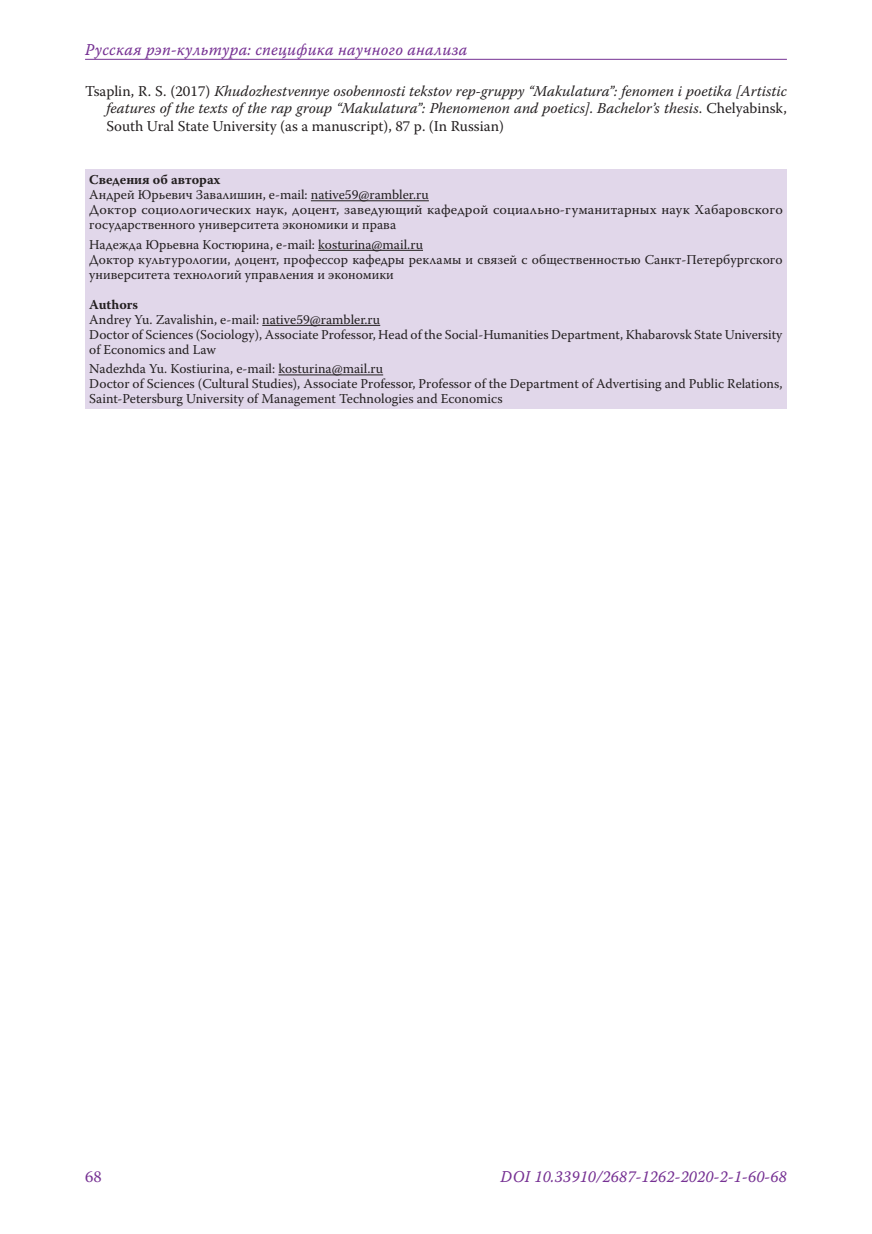
<style>
.page{position:relative;width:872px;height:1234px;background:#fff}
.page>*{position:absolute;margin:0;border:0;box-sizing:border-box;transform-origin:0 0}
.t1{font:16.5px "Warnock Pro It Capt";letter-spacing:.01em;color:#763193;scale:.95 1}
.t2{font:16.5px "Warnock Pro";color:#763193}
.LIT{font:italic 15px/17.2px "Warnock Pro";color:#231f20;text-align:justify}
.Affiliation_info{font:13.5px/15px "Warnock Pro";color:#231f20}
.Affiliation_info-2{font:13.5px/15px "Warnock Pro";color:#231f20;scale:1.05 1}
.Affiliation_info-3{font:700 13.5px "Warnock Pro";color:#231f20}
.s1{font-style:normal}
</style>
<div class="page">
<hr style="left:85px;top:59px;width:702px;height:1px;background:#763193">
<div style="left:85px;top:170px;width:702px;height:238px;background:#e1d7ea"></div>
<hr style="left:311px;top:200px;width:118px;height:1px;background:#231f20">
<hr style="left:318px;top:250px;width:105px;height:1px;background:#231f20">
<hr style="left:262px;top:325px;width:118px;height:1px;background:#231f20">
<hr style="left:278px;top:374px;width:105px;height:1px;background:#231f20">
<p class="t1" style="left:85px;top:39px;width:404px">Русская рэп-культура: специфика научного анализа</p>
<p class="LIT" style="left:106px;top:82px;width:682px;text-indent:-21px"><span class="s1">Tsaplin, R. S. (2017)</span> Khudozhestvennye osobennosti tekstov rep-gruppy “Makulatura”: fenomen i poetika [Artistic features of the texts of the rap group “Makulatura”: Phenomenon and poetics]<span class="s1">.</span> Bachelor’s thesis<span class="s1">. Chelyabinsk, South Ural State University (as a manuscript), 87 p. (In Russian)</span></p>
<p class="Affiliation_info-3" style="left:89px;top:171px;width:133px">Сведения об авторах</p>
<p class="Affiliation_info" style="left:89px;top:187px;width:341px">Андрей Юрьевич Завалишин, e-mail: native59@rambler.ru</p>
<p class="Affiliation_info-2" style="left:89px;top:202px;width:662px">Доктор социологических наук, доцент, заведующий кафедрой социально-гуманитарных наук Хабаровского государственного университета экономики и права</p>
<p class="Affiliation_info" style="left:89px;top:236px;width:335px">Надежда Юрьевна Костюрина, e-mail: kosturina@mail.ru</p>
<p class="Affiliation_info" style="left:89px;top:251px;width:694px">Доктор культурологии, доцент, профессор кафедры рекламы и связей с общественностью Санкт-Петербургского университета технологий управления и экономики</p>
<p class="Affiliation_info-3" style="left:89px;top:296px;width:50px">Authors</p>
<p class="Affiliation_info" style="left:89px;top:311px;width:292px">Andrey Yu. Zavalishin, e-mail: native59@rambler.ru</p>
<p class="Affiliation_info" style="left:89px;top:326px;width:694px">Doctor of Sciences (Sociology), Associate Professor, Head of the Social-Humanities Department, Khabarovsk State University of Economics and Law</p>
<p class="Affiliation_info" style="left:89px;top:361px;width:295px">Nadezhda Yu. Kostiurina, e-mail: kosturina@mail.ru</p>
<p class="Affiliation_info" style="left:89px;top:376px;width:695px">Doctor of Sciences (Cultural Studies), Associate Professor, Professor of the Department of Advertising and Public Relations,<br>Saint-Petersburg University of Management Technologies and Economics</p>
<p class="t2" style="left:85px;top:1166px;width:18px">68</p>
<p class="t1" style="left:500px;top:1166px;width:303px">DOI 10.33910/2687-1262-2020-2-1-60-68</p>
</div>
